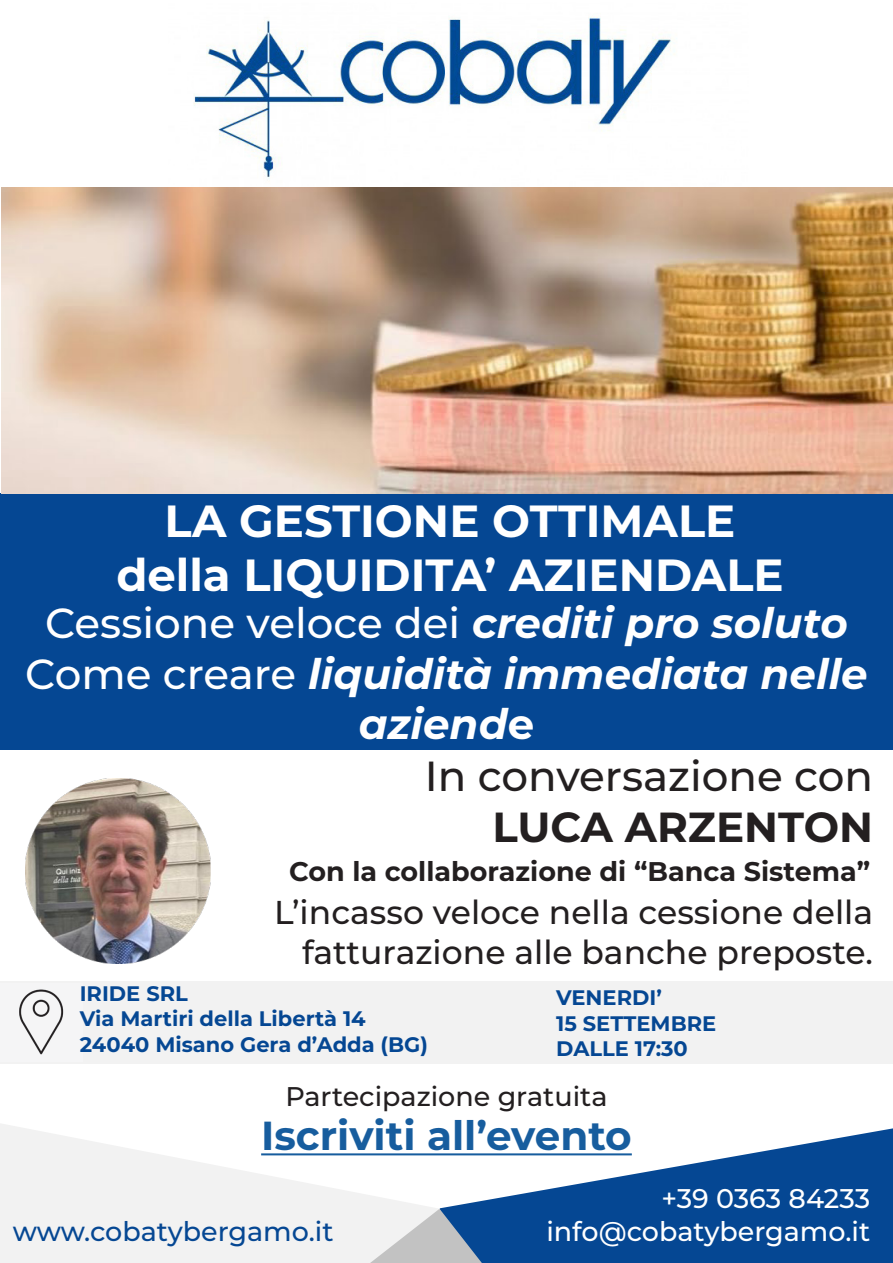
<style>
.page{position:relative;width:893px;height:1263px;background:#fff}
.page>*{position:absolute;margin:0;border:0;box-sizing:border-box;transform-origin:0 0}
.t1{font:700 45px "Montserrat";color:#fff}
.t2{font:italic 700 42px/50.4px "Montserrat";color:#fff;text-align:center}
.t3{font:500 42px "Montserrat";color:#fff}
.t4{font:500 42px "Montserrat";color:#231f20}
.t5{font:700 42px "Montserrat";color:#231f20}
.t6{font:700 40.5px "Montserrat";color:#175d9e}
.t7{font:500 33px "Montserrat";color:#231f20}
.t8{font:700 27px "Montserrat";color:#231f20}
.t9{font:500 27px "Montserrat";color:#fff}
.t10{font:500 27px "Montserrat";color:#231f20}
.t11{font:500 27px "Montserrat";color:#054793}
.t12{font:700 21px "Montserrat";color:#054793}
.s1{font-weight:700;font-style:italic}
.s2{font-weight:500;font-style:normal}
.s3{font-style:normal}
</style>
<div class="page">
<img style="left:193px;top:17px;width:482px;height:162px">
<div style="left:0;top:493px;width:893px;height:257px;background:#054793"></div>
<svg style="left:440px;top:1128px;width:453px;height:135px;fill:#054793"></svg>
<svg style="left:0;top:1124px;width:439px;height:139px;fill:#f2f2f2"></svg>
<svg style="left:370px;top:1209px;width:112px;height:54px"></svg>
<div style="left:0;top:981px;width:893px;height:82px;background:#f2f2f2"></div>
<img style="left:19px;top:989px;width:45px;height:66px">
<img style="left:25px;top:779px;width:185px;height:184px">
<img style="left:1px;top:187px;width:892px;height:306px">
<hr style="left:261px;top:1153px;width:371px;height:2px;background:#175d9e">
<p class="t1" style="left:165px;top:488px;width:572px">LA GESTIONE OTTIMALE</p>
<p class="t1" style="left:116px;top:542px;width:669px">della LIQUIDITA’ AZIENDALE</p>
<p class="t3" style="left:45px;top:594px;width:804px">Cessione veloce dei <span class="s1">crediti pro soluto</span></p>
<p class="t2" style="left:25px;top:646px;width:844px"><span class="s2">Come creare</span> liquidità immediata nelle aziend<span class="s3">e</span></p>
<p class="t4" style="left:425px;top:747px;width:450px">In conversazione con</p>
<p class="t5" style="left:492px;top:796px;width:382px">LUCA ARZENTON</p>
<p class="t8" style="left:289px;top:852px;width:583px">Con la collaborazione di “Banca Sistema”</p>
<p class="t7" style="left:274px;top:890px;width:601px">L’incasso veloce nella cessione della</p>
<p class="t7" style="left:302px;top:929px;width:572px">fatturazione alle banche preposte.</p>
<p class="t12" style="left:80px;top:979px;width:110px">IRIDE SRL</p>
<p class="t12" style="left:80px;top:1004px;width:288px">Via Martiri della Libertà 14</p>
<p class="t12" style="left:80px;top:1029px;width:350px">24040 Misano Gera d’Adda (BG)</p>
<p class="t12" style="left:556px;top:983px;width:107px">VENERDI’</p>
<p class="t12" style="left:556px;top:1008px;width:162px">15 SETTEMBRE</p>
<p class="t12" style="left:556px;top:1033px;width:133px">DALLE 17:30</p>
<p class="t10" style="left:285px;top:1077px;width:324px">Partecipazione gratuita</p>
<p class="t6" style="left:261px;top:1107px;width:372px">Iscriviti all’evento</p>
<p class="t9" style="left:661px;top:1180px;width:210px">+39 0363 84233</p>
<p class="t11" style="left:13px;top:1213px;width:322px">www.cobatybergamo.it</p>
<p class="t9" style="left:546px;top:1212px;width:325px">info@cobatybergamo.it</p>
</div>
